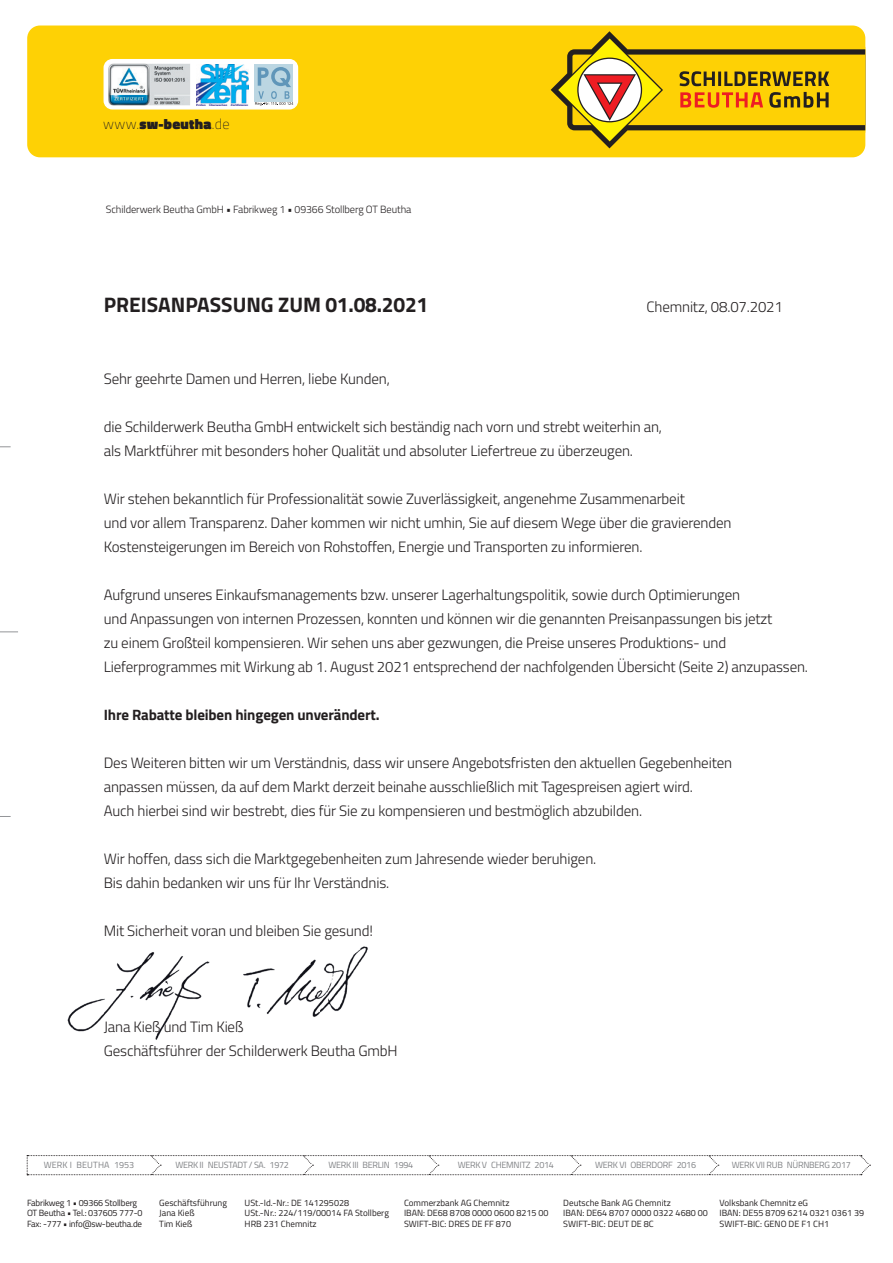
<style>
.page{position:relative;width:893px;height:1263px;background:#fff}
.page>*{position:absolute;margin:0;border:0;box-sizing:border-box;transform-origin:0 0}
.t1{font:700 21px "Titillium Web";color:#231f20}
.t2{font:300 15px/24px "Titillium Web";letter-spacing:-.01em;color:#231f20}
.t3{font:700 15px "Titillium Web";letter-spacing:-.01em;color:#231f20}
.t4{font:900 14.4px "Titillium Web";letter-spacing:.02em;color:#231f20}
.t5{font:300 10.5px "Titillium Web";letter-spacing:-.01em;color:#231f20}
.t6{font:9px/10.5px "Titillium Web";color:#231f20}
.t7{font:9px "Titillium Web";letter-spacing:-.03em;color:#808285}
.t8{font:9px/10.5px "Titillium Web";letter-spacing:-.02em;color:#231f20}
.t9{font:9px "Titillium Web";letter-spacing:.01em;color:#808285}
.s1{font-weight:100}
</style>
<div class="page">
<div style="left:27px;top:26px;width:838px;height:131px;background:#fed105;border-radius:13px"></div>
<svg style="left:0;top:632px;width:18px;height:1px"></svg>
<div style="left:104px;top:60px;width:193px;height:49px;background:#fff;border-radius:8px"></div>
<div style="left:104px;top:59px;width:194px;height:51px;border:1px solid #fff;border-radius:8px"></div>
<svg style="left:254px;top:64px;width:1px;height:38px"></svg>
<div style="left:255px;top:64px;width:38px;height:37px;background:#bbd6e2"></div>
<svg style="left:255px;top:67px;width:38px;height:39px"></svg>
<img style="left:196px;top:64px;width:52px;height:41px">
<img style="left:108px;top:64px;width:82px;height:41px">
<svg style="left:550px;top:29px;width:315px;height:122px"></svg>
<svg style="left:27px;top:1155px;width:843px;height:20px"></svg>
<img style="left:67px;top:946px;width:301px;height:94px">
<p class="t4" style="left:103px;top:113px;width:128px"><span class="s1">www.</span>sw-beutha<span class="s1">.de</span></p>
<p class="t5" style="left:106px;top:201px;width:307px">Schilderwerk Beutha GmbH • Fabrikweg 1 • 09366 Stollberg OT Beutha</p>
<h1 class="t1" style="left:104px;top:289px;width:326px">PREISANPASSUNG ZUM 01.08.2021</h1>
<p class="t2" style="left:646px;top:294px;width:138px">Chemnitz, 08.07.2021</p>
<p class="t2" style="left:104px;top:366px;width:288px">Sehr geehrte Damen und Herren, liebe Kunden,</p>
<p class="t2" style="left:104px;top:414px;width:560px">die Schilderwerk Beutha GmbH entwickelt sich beständig nach vorn und strebt weiterhin an, als Marktführer mit besonders hoher Qualität und absoluter Liefertreue zu überzeugen.</p>
<p class="t2" style="left:104px;top:486px;width:629px">Wir stehen bekanntlich für Professionalität sowie Zuverlässigkeit, angenehme Zusammenarbeit<br>und vor allem Transparenz. Daher kommen wir nicht umhin, Sie auf diesem Wege über die gravierenden<br>Kostensteigerungen im Bereich von Rohstoffen, Energie und Transporten zu informieren.</p>
<p class="t2" style="left:104px;top:582px;width:706px">Aufgrund unseres Einkaufsmanagements bzw. unserer Lagerhaltungspolitik, sowie durch Optimierungen<br>und Anpassungen von internen Prozessen, konnten und können wir die genannten Preisanpassungen bis jetzt<br>zu einem Großteil kompensieren. Wir sehen uns aber gezwungen, die Preise unseres Produktions- und Lieferprogrammes mit Wirkung ab 1. August 2021 entsprechend der nachfolgenden Übersicht (Seite 2) anzupassen.</p>
<p class="t3" style="left:104px;top:703px;width:277px">Ihre Rabatte bleiben hingegen unverändert.</p>
<p class="t2" style="left:104px;top:750px;width:630px">Des Weiteren bitten wir um Verständnis, dass wir unsere Angebotsfristen den aktuellen Gegebenheiten anpassen müssen, da auf dem Markt derzeit beinahe ausschließlich mit Tagespreisen agiert wird.<br>Auch hierbei sind wir bestrebt, dies für Sie zu kompensieren und bestmöglich abzubilden.</p>
<p class="t2" style="left:104px;top:846px;width:494px">Wir hoffen, dass sich die Marktgegebenheiten zum Jahresende wieder beruhigen.<br>Bis dahin bedanken wir uns für Ihr Verständnis.</p>
<p class="t2" style="left:104px;top:918px;width:271px">Mit Sicherheit voran und bleiben Sie gesund!</p>
<p class="t2" style="left:104px;top:1014px;width:295px">Jana Kieß und Tim Kieß<br>Geschäftsführer der Schilderwerk Beutha GmbH</p>
<p class="t9" style="left:44px;top:1158px;width:92px">WERK I BEUTHA 1953</p>
<p class="t7" style="left:175px;top:1158px;width:115px">WERK II NEUSTADT / SA. 1972</p>
<p class="t7" style="left:328px;top:1158px;width:86px">WERK III BERLIN 1994</p>
<p class="t7" style="left:458px;top:1158px;width:98px">WERK V CHEMNITZ 2014</p>
<p class="t7" style="left:595px;top:1158px;width:102px">WERK VI OBERDORF 2016</p>
<p class="t7" style="left:732px;top:1158px;width:121px">WERK VII RUB NÜRNBERG 2017</p>
<p class="t8" style="left:27px;top:1197px;width:117px">Fabrikweg 1 • 09366 Stollberg<br>OT Beutha • Tel.: 037605 777-0<br>Fax: -777 • info@sw-beutha.de</p>
<p class="t6" style="left:159px;top:1197px;width:69px">Geschäftsführung<br>Jana Kieß<br>Tim Kieß</p>
<p class="t6" style="left:245px;top:1197px;width:146px">USt.-Id.-Nr.: DE 141295028<br>USt.-Nr.: 224/119/00014 FA Stollberg<br>HRB 231 Chemnitz</p>
<p class="t6" style="left:404px;top:1197px;width:146px">Commerzbank AG Chemnitz<br>IBAN: DE68 8708 0000 0600 8215 00<br>SWIFT-BIC: DRES DE FF 870</p>
<p class="t6" style="left:563px;top:1197px;width:146px">Deutsche Bank AG Chemnitz<br>IBAN: DE64 8707 0000 0322 4680 00<br>SWIFT-BIC: DEUT DE 8C</p>
<p class="t6" style="left:720px;top:1197px;width:146px">Volksbank Chemnitz eG<br>IBAN: DE55 8709 6214 0321 0361 39<br>SWIFT-BIC: GENO DE F1 CH1</p>
</div>
